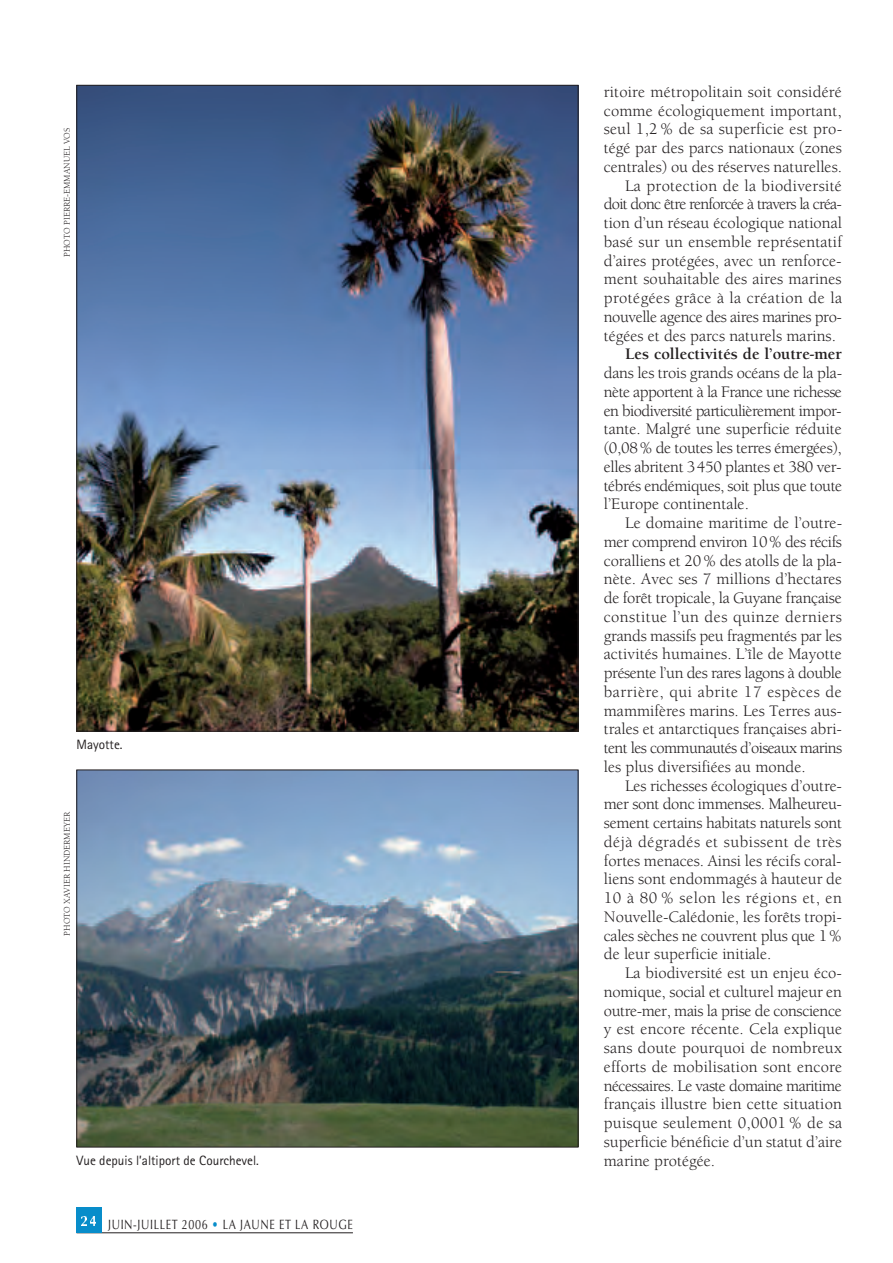
<style>
.page{position:relative;width:893px;height:1263px;background:#fff}
.page>*{position:absolute;margin:0;border:0;box-sizing:border-box;transform-origin:0 0}
.t1{font:16.5px/18.8px "Berkeley";color:#231f20;text-align:justify}
.t2{font:16.5px "Berkeley";letter-spacing:-.05em;color:#231f20}
.t3{font:16.5px "Berkeley";letter-spacing:-.025em;color:#231f20}
.t4{font:16.5px "Berkeley";letter-spacing:.025em;color:#231f20}
.t5{font:700 16.5px "Berkeley";color:#231f20}
.t6{font:16.5px "Berkeley";letter-spacing:.02em;color:#231f20}
.t7{font:13.5px "Rotis Sans Serif";color:#231f20}
.t8{font:13.5px "Optima";letter-spacing:.055em;color:#231f20;scale:.8 1}
.t9{font:9px "Berkeley";color:#231f20}
.s1{color:#088dca}
</style>
<div class="page">
<hr style="left:77px;top:1232px;width:276px;height:1px;background:#231f20">
<div style="left:77px;top:1208px;width:25px;height:25px;background:#088dca"></div>
<img style="left:79px;top:772px;width:497px;height:373px">
<img style="left:79px;top:87px;width:497px;height:642px">
<p class="t9" style="left:64px;top:257px;width:131px;rotate:-90deg">PHOTO PIERRE-EMMANUEL VOS</p>
<p class="t7" style="left:77px;top:740px;width:48px">Mayotte.</p>
<p class="t9" style="left:64px;top:935px;width:125px;rotate:-90deg">PHOTO XAVIER HINDERMEYER</p>
<p class="t7" style="left:77px;top:1156px;width:184px">Vue depuis l’altiport de Courchevel.</p>
<p class="t8" style="left:108px;top:1218px;width:307px">JUIN-JUILLET 2006 <span class="s1">•</span> LA JAUNE ET LA ROUGE</p>
<p class="t1" style="left:604px;top:84px;width:240px">ritoire métropolitain soit considéré</p>
<p class="t1" style="left:604px;top:103px;width:239px">comme écologiquement important,</p>
<p class="t1" style="left:604px;top:121px;width:240px">seul 1,2 % de sa superficie est pro-</p>
<p class="t1" style="left:604px;top:140px;width:240px">tégé par des parcs nationaux (zones</p>
<p class="t1" style="left:604px;top:159px;width:240px">centrales) ou des réserves naturelles.</p>
<p class="t6" style="left:625px;top:179px;width:218px">La protection de la biodiversité</p>
<p class="t2" style="left:604px;top:198px;width:240px">doit donc être renforcée à travers la créa-</p>
<p class="t1" style="left:604px;top:215px;width:240px">tion d’un réseau écologique national</p>
<p class="t1" style="left:604px;top:234px;width:240px">basé sur un ensemble représentatif</p>
<p class="t1" style="left:604px;top:252px;width:239px">d’aires protégées, avec un renforce-</p>
<p class="t1" style="left:604px;top:271px;width:239px">ment souhaitable des aires marines</p>
<p class="t4" style="left:604px;top:291px;width:240px">protégées grâce à la création de la</p>
<p class="t3" style="left:604px;top:310px;width:240px">nouvelle agence des aires marines pro-</p>
<p class="t1" style="left:604px;top:327px;width:234px">tégées et des parcs naturels marins.</p>
<p class="t5" style="left:625px;top:348px;width:218px">Les collectivités de l’outre-mer</p>
<p class="t1" style="left:604px;top:365px;width:240px">dans les trois grands océans de la pla&shy;nète apportent à la France une richesse en biodiversité particulièrement impor&shy;tante. Malgré une superficie réduite (0,08% de toutes les terres émergées), elles abritent 3450 plantes et 380 ver&shy;tébrés endémiques, soit plus que toute l’Europe continentale.</p>
<p class="t1" style="left:604px;top:515px;width:240px;text-indent:21px">Le domaine maritime de l’outre&shy;mer comprend environ 10% des récifs coralliens et 20% des atolls de la pla&shy;nète. Avec ses 7 millions d’hectares de forêt tropicale, la Guyane française constitue l’un des quinze derniers grands massifs peu fragmentés par les activités humaines. L’île de Mayotte présente l’un des rares lagons à double barrière, qui abrite 17 espèces de mammifères marins. Les Terres aus&shy;trales et antarctiques françaises abri&shy;tent les communautés d’oiseaux marins les plus diversifiées au monde.</p>
<p class="t1" style="left:604px;top:777px;width:240px;text-indent:21px">Les richesses écologiques d’outre&shy;mer sont donc immenses. Malheureu&shy;sement certains habitats naturels sont déjà dégradés et subissent de très fortes menaces. Ainsi les récifs coral&shy;liens sont endommagés à hauteur de 10 à 80 % selon les régions et, en Nouvelle-Calédonie, les forêts tropi&shy;cales sèches ne couvrent plus que 1% de leur superficie initiale.</p>
<p class="t1" style="left:604px;top:965px;width:240px;text-indent:21px">La biodiversité est un enjeu éco&shy;nomique, social et culturel majeur en outre-mer, mais la prise de conscience y est encore récente. Cela explique sans doute pourquoi de nombreux efforts de mobilisation sont encore nécessaires. Le vaste domaine maritime français illustre bien cette situation puisque seulement 0,0001 % de sa superficie bénéficie d’un statut d’aire marine protégée.</p>
</div>
